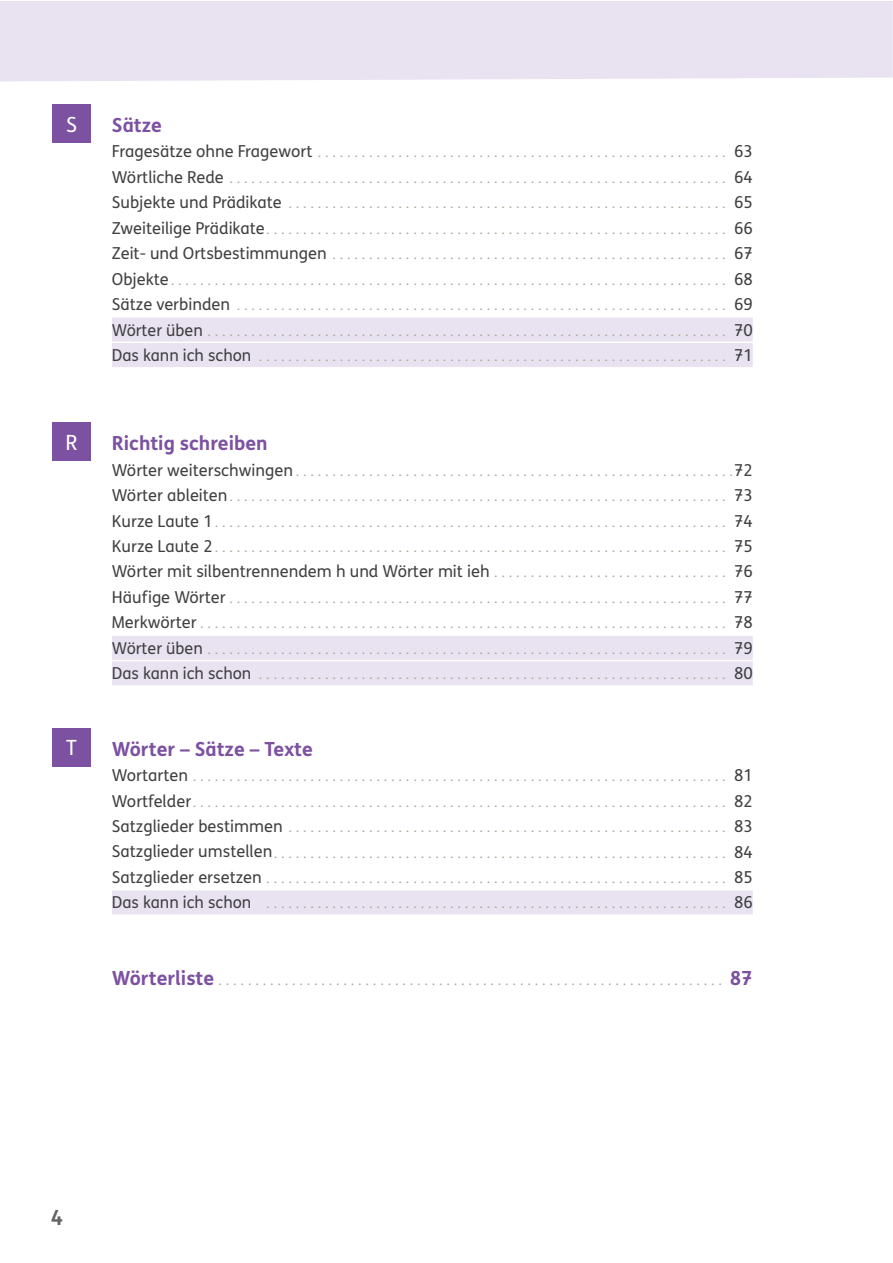
<style>
.page{position:relative;width:893px;height:1263px;background:#fff}
.page>*{position:absolute;margin:0;border:0;box-sizing:border-box;transform-origin:0 0}
.t1{font:21px "FS Klett GSV";color:#fff}
.t2{font:700 21px "FS Klett GSV";color:#636466}
.t3{font:700 19.5px "FS Klett GSV";color:#7c51a1}
.t4{font:16.5px "FS Klett GSV";color:#404041}
.t5{font:300 15px/25.5px "FS Klett GSV";color:#a9a897;text-align:justify}
.s1{font-weight:400;font-size:16.5px;color:#404041}
.s2{font-weight:300;font-size:15px;color:#a9a897}
.s3{font-weight:700;font-size:19.5px;color:#7c51a1}
</style>
<div class="page">
<svg style="left:892px;top:2px;width:1px;height:76px"></svg>
<div style="left:0;top:2px;width:892px;height:79px;background:#e8e2f1"></div>
<div style="left:112px;top:318px;width:641px;height:24px;background:#e8e2f1"></div>
<div style="left:112px;top:343px;width:641px;height:24px;background:#e8e2f1"></div>
<div style="left:112px;top:636px;width:641px;height:24px;background:#e8e2f1"></div>
<div style="left:112px;top:661px;width:641px;height:24px;background:#e8e2f1"></div>
<div style="left:112px;top:890px;width:641px;height:24px;background:#e8e2f1"></div>
<div style="left:53px;top:105px;width:38px;height:38px;background:#7c51a1"></div>
<div style="left:53px;top:423px;width:38px;height:38px;background:#7c51a1"></div>
<div style="left:53px;top:728px;width:38px;height:39px;background:#7c51a1"></div>
<h1 class="t1" style="left:66px;top:115px;width:12px">S</h1>
<h2 class="t3" style="left:112px;top:117px;width:52px">Sätze</h2>
<p class="t5" style="left:112px;top:139px;width:642px"><span class="s1">Fragesätze ohne Fragewort</span> ........................................................ <span class="s1">63<br>Wörtliche Rede</span> .................................................................... <span class="s1">64<br>Subjekte und Prädikate</span> ............................................................ <span class="s1">65<br>Zweiteilige Prädikate</span> ............................................................... <span class="s1">66<br>Zeit- und Ortsbestimmungen</span> ...................................................... <span class="s1">67<br>Objekte</span> ............................................................................ <span class="s1">68<br>Sätze verbinden</span> ................................................................... <span class="s1">69<br>Wörter üben</span> ....................................................................... <span class="s1">70<br>Das kann ich schon</span> ................................................................ <span class="s1">71</span></p>
<h1 class="t1" style="left:66px;top:433px;width:14px">R</h1>
<h2 class="t3" style="left:112px;top:435px;width:157px">Richtig schreiben</h2>
<p class="t5" style="left:112px;top:458px;width:642px"><span class="s1">Wörter weiterschwingen</span> ............................................................<span class="s1">72<br>Wörter ableiten</span> .................................................................... <span class="s1">73<br>Kurze Laute 1</span> ...................................................................... <span class="s1">74<br>Kurze Laute 2</span> ...................................................................... <span class="s1">75</span></p>
<p class="t4" style="left:112px;top:565px;width:642px">Wörter mit silbentrennendem h und Wörter mit ieh <span class="s2">. . . . . . . . . . . . . . . . . . . . . . . . . . . . . . . .</span> 76</p>
<p class="t5" style="left:112px;top:585px;width:642px"><span class="s1">Häufige Wörter</span> .................................................................... <span class="s1">77<br>Merkwörter</span> ........................................................................ <span class="s1">78<br>Wörter üben</span> ....................................................................... <span class="s1">79<br>Das kann ich schon</span> ................................................................ <span class="s1">80</span></p>
<h1 class="t1" style="left:66px;top:739px;width:12px">T</h1>
<h2 class="t3" style="left:112px;top:741px;width:203px">Wörter – Sätze – Texte</h2>
<p class="t5" style="left:112px;top:763px;width:642px"><span class="s1">Wortarten</span> ......................................................................... <span class="s1">81<br>Wortfelder</span> ......................................................................... <span class="s1">82<br>Satzglieder bestimmen</span> ............................................................ <span class="s1">83<br>Satzglieder umstellen</span> .............................................................. <span class="s1">84<br>Satzglieder ersetzen</span> ............................................................... <span class="s1">85<br>Das kann ich schon</span> ............................................................... <span class="s1">86</span></p>
<p class="t5" style="left:112px;top:967px;width:642px"><span class="s3">Wörterliste</span> ..................................................................... <span class="s3">87</span></p>
<h1 class="t2" style="left:51px;top:1208px;width:14px">4</h1>
</div>
